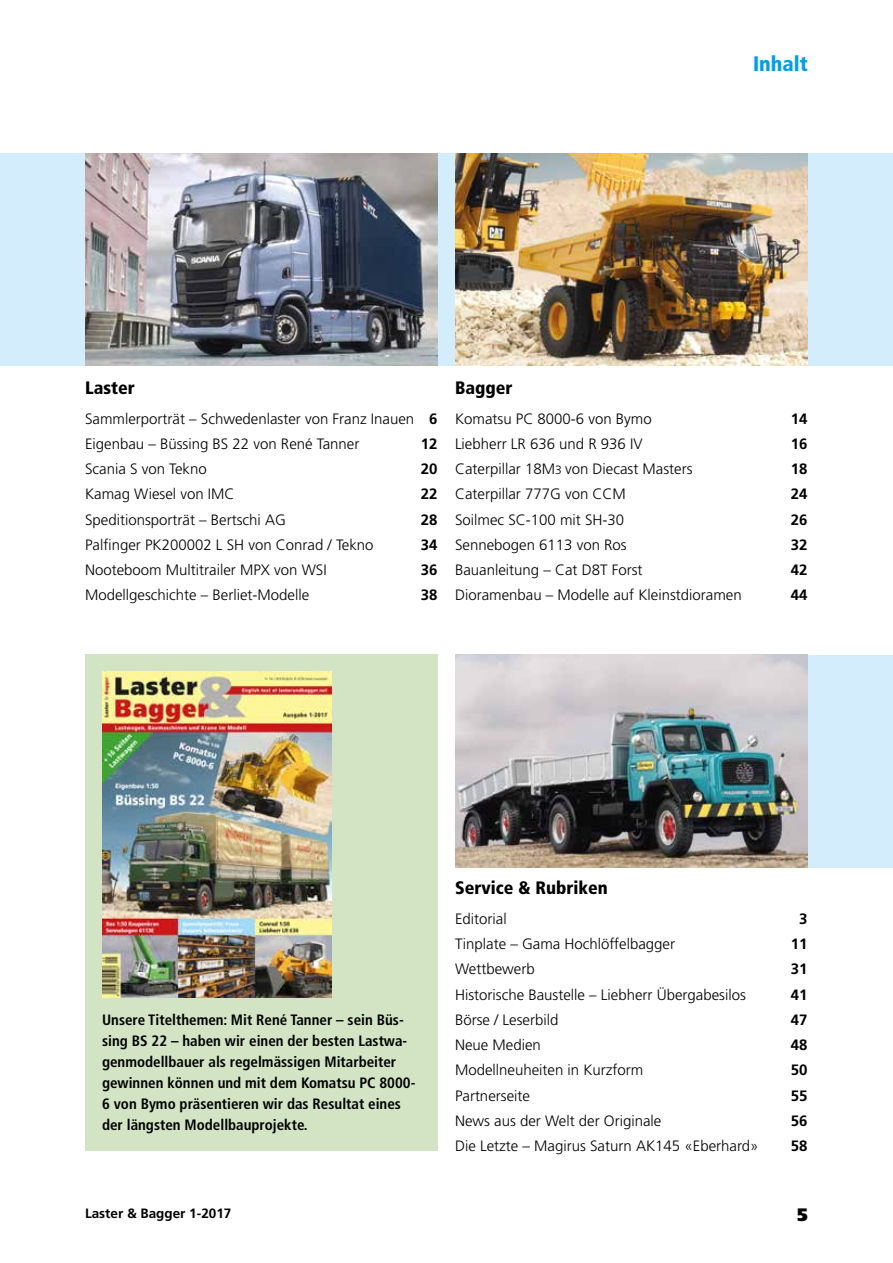
<style>
.page{position:relative;width:893px;height:1263px;background:#fff}
.page>*{position:absolute;margin:0;border:0;box-sizing:border-box;transform-origin:0 0}
.t1{font:900 condensed 21px "Frutiger";color:#009fe3}
.t2{font:900 condensed 18px "Frutiger";color:#000}
.t3{font:900 18px "Frutiger";color:#000}
.t4{font:300 15px/25.2px "Frutiger";color:#000}
.t5{font:700 condensed 15px/21px "Frutiger";color:#000}
.t6{font:700 15px "Frutiger";color:#000}
.t7{font:700 13.5px "Frutiger";color:#000}
.s1{font-weight:700}
.s2{font-size:12px}
</style>
<div class="page">
<div style="left:85px;top:655px;width:353px;height:496px;background:#d2e4c4"></div>
<div style="left:455px;top:655px;width:438px;height:212px;background:#d4edfc"></div>
<div style="left:0;top:153px;width:893px;height:213px;background:#d4edfc"></div>
<img style="left:85px;top:153px;width:353px;height:213px">
<img style="left:455px;top:655px;width:353px;height:212px">
<img style="left:102px;top:672px;width:230px;height:325px">
<img style="left:455px;top:153px;width:353px;height:213px">
<h1 class="t1" style="left:753px;top:51px;width:56px">Inhalt</h1>
<p class="t2" style="left:85px;top:377px;width:51px">Laster</p>
<p class="t4" style="left:85px;top:406px;width:354px">Sammlerporträt – Schwedenlaster von Franz Inauen <span class="s1">6<br></span>Eigenbau – Büssing BS 22 von René Tanner</p>
<p class="t6" style="left:421px;top:435px;width:18px">12</p>
<p class="t4" style="left:85px;top:456px;width:123px">Scania S von Tekno</p>
<p class="t6" style="left:421px;top:460px;width:18px">20</p>
<p class="t4" style="left:85px;top:481px;width:151px">Kamag Wiesel von IMC</p>
<p class="t6" style="left:421px;top:485px;width:18px">22</p>
<p class="t4" style="left:85px;top:507px;width:202px">Speditionsporträt – Bertschi AG</p>
<p class="t6" style="left:421px;top:511px;width:18px">28</p>
<p class="t4" style="left:85px;top:532px;width:290px">Palfinger PK200002 L SH von Conrad / Tekno</p>
<p class="t6" style="left:421px;top:536px;width:18px">34</p>
<p class="t4" style="left:85px;top:557px;width:243px">Nooteboom Multitrailer MPX von WSI</p>
<p class="t6" style="left:421px;top:561px;width:18px">36</p>
<p class="t4" style="left:85px;top:582px;width:226px">Modellgeschichte – Berliet-Modelle</p>
<p class="t6" style="left:421px;top:586px;width:18px">38</p>
<p class="t2" style="left:455px;top:377px;width:59px">Bagger</p>
<p class="t4" style="left:455px;top:406px;width:198px">Komatsu PC 8000-6 von Bymo</p>
<p class="t6" style="left:791px;top:410px;width:18px">14</p>
<p class="t4" style="left:455px;top:431px;width:189px">Liebherr LR 636 und R 936 IV</p>
<p class="t6" style="left:791px;top:435px;width:18px">16</p>
<p class="t4" style="left:455px;top:456px;width:239px">Caterpillar 18M<span class="s2">3</span> von Diecast Masters</p>
<p class="t6" style="left:791px;top:460px;width:18px">18</p>
<p class="t4" style="left:455px;top:481px;width:172px">Caterpillar 777G von CCM</p>
<p class="t6" style="left:791px;top:485px;width:18px">24</p>
<p class="t4" style="left:455px;top:507px;width:171px">Soilmec SC-100 mit SH-30</p>
<p class="t6" style="left:791px;top:511px;width:18px">26</p>
<p class="t4" style="left:455px;top:532px;width:173px">Sennebogen 6113 von Ros</p>
<p class="t6" style="left:791px;top:536px;width:18px">32</p>
<p class="t4" style="left:455px;top:557px;width:189px">Bauanleitung – Cat D8T Forst</p>
<p class="t6" style="left:791px;top:561px;width:18px">42</p>
<p class="t4" style="left:455px;top:582px;width:288px">Dioramenbau – Modelle auf Kleinstdioramen</p>
<p class="t6" style="left:791px;top:586px;width:18px">44</p>
<p class="t5" style="left:102px;top:1009px;width:315px">Unsere Titelthemen: Mit René Tanner – sein Büs&shy;sing BS 22 – haben wir einen der besten Lastwa&shy;genmodellbauer als regelmässigen Mitarbeiter gewinnen können und mit dem Komatsu PC 8000- 6 von Bymo präsentieren wir das Resultat eines der längsten Modellbauprojekte.</p>
<p class="t2" style="left:455px;top:877px;width:154px">Service &amp; Rubriken</p>
<p class="t4" style="left:455px;top:906px;width:53px">Editorial</p>
<p class="t6" style="left:799px;top:910px;width:10px">3</p>
<p class="t4" style="left:455px;top:931px;width:222px">Tinplate – Gama Hochlöffelbagger</p>
<p class="t6" style="left:791px;top:935px;width:18px">11</p>
<p class="t4" style="left:455px;top:957px;width:81px">Wettbewerb</p>
<p class="t6" style="left:791px;top:960px;width:18px">31</p>
<p class="t4" style="left:455px;top:982px;width:292px">Historische Baustelle – Liebherr Übergabesilos</p>
<p class="t6" style="left:791px;top:986px;width:18px">41</p>
<p class="t4" style="left:455px;top:1007px;width:105px">Börse / Leserbild</p>
<p class="t6" style="left:791px;top:1011px;width:18px">47</p>
<p class="t4" style="left:455px;top:1032px;width:87px">Neue Medien</p>
<p class="t6" style="left:791px;top:1036px;width:18px">48</p>
<p class="t4" style="left:455px;top:1058px;width:190px">Modellneuheiten in Kurzform</p>
<p class="t6" style="left:791px;top:1061px;width:18px">50</p>
<p class="t4" style="left:455px;top:1083px;width:76px">Partnerseite</p>
<p class="t6" style="left:791px;top:1087px;width:18px">55</p>
<p class="t4" style="left:455px;top:1108px;width:208px">News aus der Welt der Originale</p>
<p class="t6" style="left:791px;top:1112px;width:18px">56</p>
<p class="t4" style="left:455px;top:1133px;width:305px">Die Letzte – Magirus Saturn AK145 «Eberhard»</p>
<p class="t6" style="left:791px;top:1137px;width:18px">58</p>
<p class="t7" style="left:85px;top:1205px;width:148px">Laster &amp; Bagger 1-2017</p>
<p class="t3" style="left:797px;top:1204px;width:12px">5</p>
</div>
